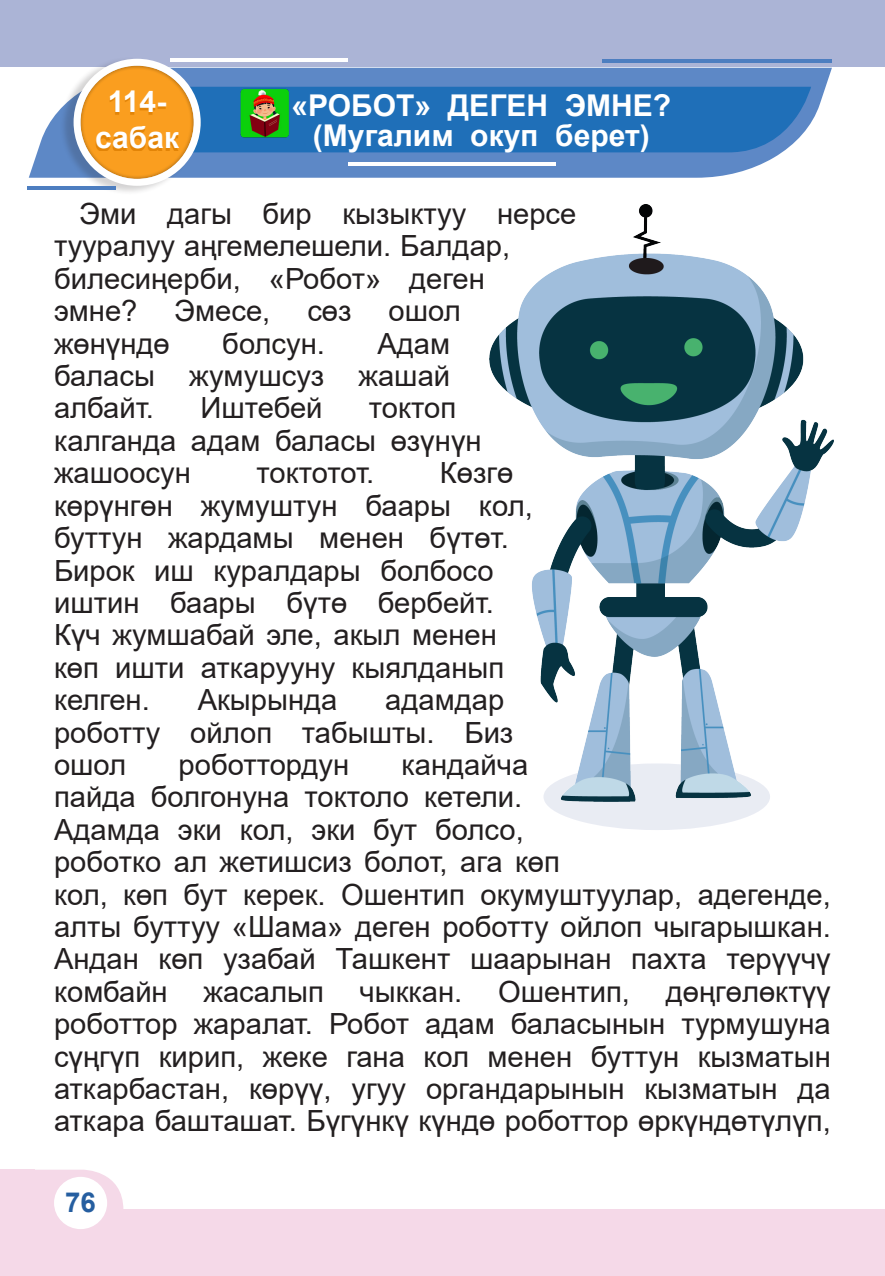
<style>
.page{position:relative;width:885px;height:1276px;background:#fff}
.page>*{position:absolute;margin:0;border:0;box-sizing:border-box;transform-origin:0 0}
.t1{font:700 30px "Arial";color:#fff}
.t2{font:29.1px/32.4px "Arial";color:#231f20}
.t3{font:700 27.6px "Arial";color:#255ea0}
</style>
<div class="page">
<div style="left:0;top:0;width:884px;height:67px;background:#abb4d6"></div>
<div style="left:0;top:1209px;width:884px;height:67px;background:#f5d9e8"></div>
<svg style="left:0;top:1169px;width:123px;height:60px"></svg>
<div style="left:54px;top:1176px;width:53px;height:53px;background:#fff;border-radius:50%"></div>
<div style="left:543px;top:763px;width:227px;height:67px;background:#e9ecf3;border-radius:50%"></div>
<svg style="left:29px;top:68px;width:802px;height:110px;fill:#5d88c6"></svg>
<div style="left:198px;top:87px;width:613px;height:65px;background:#1f6fb8"></div>
<div style="left:60px;top:57px;width:138px;height:138px;background:#231f20;opacity:.2"></div>
<div style="left:74px;top:59px;width:127px;height:127px;background:#fff;border-radius:50%"></div>
<div style="left:69px;top:59px;width:127px;height:121px;background:#231f20;opacity:.26"></div>
<hr style="left:170px;top:59px;width:178px;height:3px;background:#fff">
<hr style="left:28px;top:186px;width:88px;height:3px;background:#4d7ec0">
<hr style="left:602px;top:60px;width:229px;height:3px;background:#4d7ec0">
<hr style="left:349px;top:162px;width:207px;height:3px;background:#fff">
<div style="left:96px;top:93px;width:83px;height:58px;background:#da7c00;opacity:.75"></div>
<img style="left:240px;top:87px;width:51px;height:52px">
<img style="left:489px;top:204px;width:343px;height:598px">
<p class="t1" style="left:108px;top:80px;width:60px">114-</p>
<p class="t1" style="left:95px;top:116px;width:85px">сабак</p>
<p class="t1" style="left:291px;top:84px;width:381px">«РОБОТ» ДЕГЕН ЭМНЕ?</p>
<p class="t1" style="left:313px;top:114px;width:338px">(Мугалим окуп берет)</p>
<p class="t2" style="left:54px;top:197px;width:524px;text-indent:26px">Эми дагы бир кызыктуу нерсе тууралуу аңгемелешели. Балдар, билесиңерби, «Робот» деген<br>эмне?</p>
<p class="t2" style="left:174px;top:295px;width:97px">Эмесе,</p>
<p class="t2" style="left:307px;top:295px;width:46px">сөз</p>
<p class="t2" style="left:388px;top:295px;width:74px">ошол</p>
<p class="t2" style="left:54px;top:327px;width:117px">жөнүндө</p>
<p class="t2" style="left:222px;top:327px;width:104px">болсун.</p>
<p class="t2" style="left:54px;top:327px;width:397px;text-align:justify;text-indent:323px">Адам баласы жумушсуз жашай албайт.</p>
<p class="t2" style="left:200px;top:392px;width:124px">Иштебей</p>
<p class="t2" style="left:54px;top:392px;width:429px;text-indent:315px">токтоп калганда адам баласы өзүнүн жашоосун</p>
<p class="t2" style="left:54px;top:457px;width:480px;text-indent:386px">Көзгө көрүнгөн жумуштун баары кол, буттун жардамы менен бүтөт.<br>Бирок иш куралдары болбосо иштин баары бүтө бербейт.<br>Күч жумшабай эле, акыл менен көп ишти аткарууну кыялданып келген.</p>
<p class="t2" style="left:256px;top:457px;width:119px">токтотот.</p>
<p class="t2" style="left:198px;top:683px;width:141px">Акырында</p>
<p class="t2" style="left:54px;top:683px;width:461px;text-indent:331px">адамдар роботту ойлоп табышты. Биз ошол</p>
<p class="t2" style="left:178px;top:748px;width:172px">роботтордун</p>
<p class="t2" style="left:54px;top:748px;width:778px;text-indent:347px">кандайча<br>пайда болгонуна токтоло кетели.<br>Адамда эки кол, эки бут болсо,<br>роботко ал жетишсиз болот, ага көп<br>кол, көп бут керек. Ошентип окумуштуулар, адегенде, алты буттуу «Шама» деген роботту ойлоп чыгарышкан.<br>Андан көп узабай Ташкент шаарынан пахта терүүчү комбайн жасалып чыккан. Ошентип, дөңгөлөктүү роботтор жаралат. Робот адам баласынын турмушуна сүңгүп кирип, жеке гана кол менен буттун кызматын аткарбастан, көрүү, угуу органдарынын кызматын да аткара башташат. Бүгүнкү күндө роботтор өркүндөтүлүп,</p>
<p class="t3" style="left:65px;top:1182px;width:32px">76</p>
</div>
